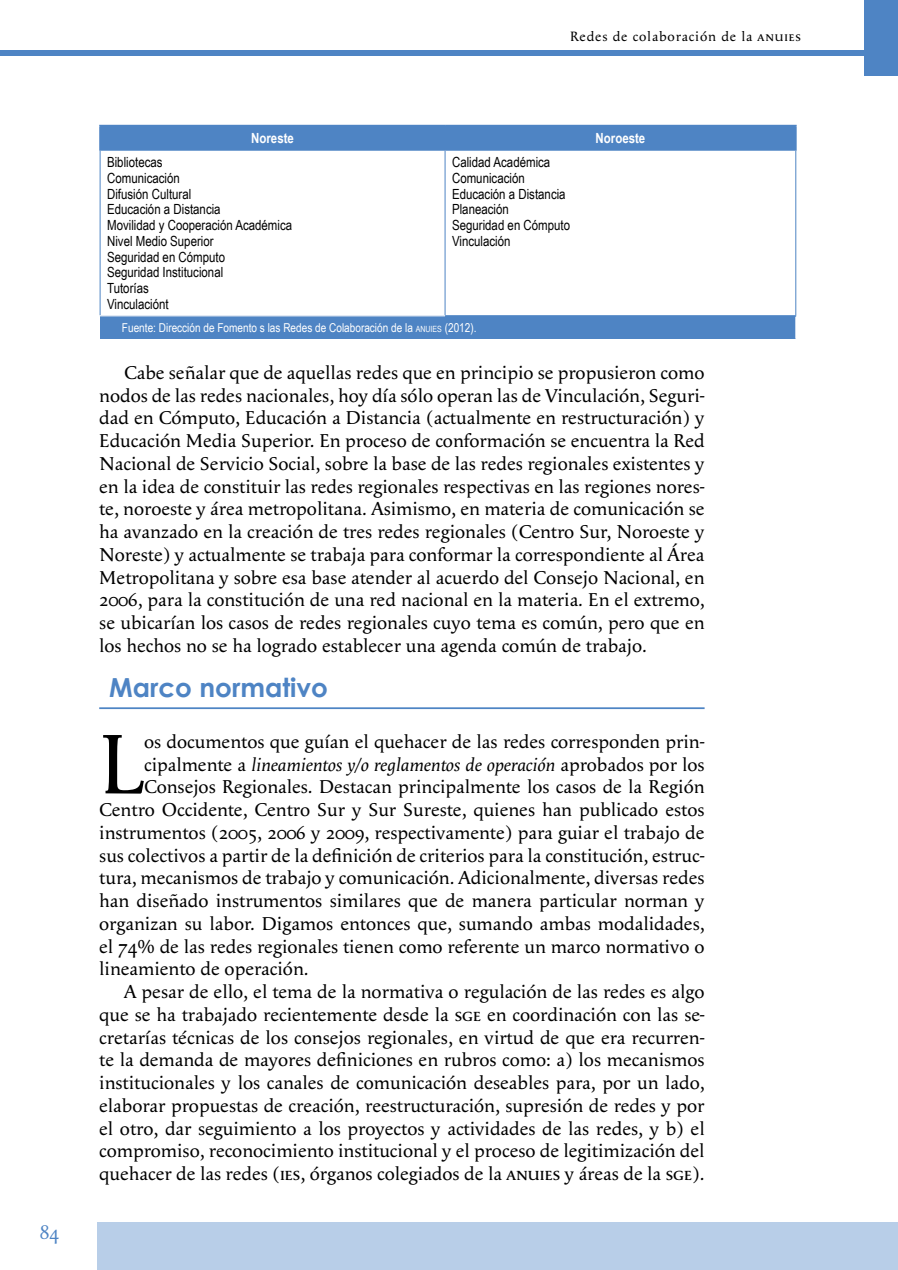
<style>
.page{position:relative;width:898px;height:1270px;background:#fff}
.page>*{position:absolute;margin:0;border:0;box-sizing:border-box;transform-origin:0 0}
.t1{font:87.5px "Apolline";color:#000}
.t2{font:700 26.25px "Century Gothic";color:#4e84c4}
.t3{font:19.25px/22.8px "Apolline";color:#000;text-align:justify}
.t4{font:italic 19.25px "Apolline";color:#000}
.t5{font:19.25px "Apolline";color:#4e84c4}
.t6{font:14px/15.8px "Arial Narrow";color:#000}
.t7{font:14px "Apolline";letter-spacing:.06em;color:#000}
.t8{font:700 14px "Arial Narrow";color:#fff}
.t9{font:12.25px "Arial Narrow";color:#fff}
.s1{font-family:"Apolline Regular SC"}
.s2{font-size:8.58px}
.s3{font-style:normal}
</style>
<div class="page">
<div style="left:864px;top:0;width:34px;height:75px;background:#4e84c4"></div>
<hr style="left:99px;top:707px;width:605px;height:2px;background:#4e84c4">
<div style="left:101px;top:127px;width:694px;height:22px;background:#4e84c4"></div>
<div style="left:100px;top:316px;width:696px;height:23px;background:#4e84c4"></div>
<hr style="left:100px;top:151px;width:1px;height:164px;background:#4e84c4">
<hr style="left:445px;top:151px;width:1px;height:164px;background:#4e84c4">
<hr style="left:795px;top:151px;width:1px;height:164px;background:#4e84c4">
<svg style="left:795px;top:316px;width:1px;height:23px"></svg>
<hr style="left:100px;top:315px;width:345px;height:1px;background:#dce6f3">
<hr style="left:445px;top:315px;width:351px;height:1px;background:#4e84c4">
<hr style="left:99px;top:125px;width:346px;height:2px;background:#4e84c4">
<hr style="left:99px;top:127px;width:2px;height:22px;background:#4e84c4">
<hr style="left:445px;top:125px;width:352px;height:2px;background:#4e84c4">
<hr style="left:444px;top:127px;width:2px;height:22px;background:#4e84c4">
<hr style="left:795px;top:127px;width:2px;height:22px;background:#4e84c4">
<hr style="left:99px;top:149px;width:346px;height:2px;background:#4e84c4">
<hr style="left:445px;top:149px;width:352px;height:2px;background:#4e84c4">
<div style="left:97px;top:1222px;width:801px;height:48px;background:#b8cee8"></div>
<div style="left:0;top:51px;width:866px;height:5px;background:#4e84c4"></div>
<p class="t5" style="left:40px;top:1221px;width:21px">84</p>
<p class="t7" style="left:570px;top:28px;width:232px">Redes de colaboración de la <span class="s1">anuies</span></p>
<p class="t8" style="left:251px;top:127px;width:44px">Noreste</p>
<p class="t8" style="left:595px;top:127px;width:51px">Noroeste</p>
<p class="t6" style="left:107px;top:154px;width:187px">Bibliotecas<br>Comunicación<br>Difusión Cultural<br>Educación a Distancia<br>Movilidad y Cooperación Académica<br>Nivel Medio Superior<br>Seguridad en Cómputo<br>Seguridad Institucional<br>Tutorías<br>Vinculaciónt</p>
<p class="t6" style="left:452px;top:154px;width:120px">Calidad Académica<br>Comunicación<br>Educación a Distancia<br>Planeación<br>Seguridad en Cómputo<br>Vinculación</p>
<p class="t9" style="left:122px;top:318px;width:356px">Fuente: Dirección de Fomento s las Redes de Colaboración de la <span class="s2">ANUIES</span> (2012).</p>
<p class="t3" style="left:99px;top:361px;width:607px;text-indent:25px">Cabe señalar que de aquellas redes que en principio se propusieron como nodos de las redes nacionales, hoy día sólo operan las de Vinculación, Seguri&shy;dad en Cómputo, Educación a Distancia (actualmente en restructuración) y Educación Media Superior. En proceso de conformación se encuentra la Red Nacional de Servicio Social, sobre la base de las redes regionales existentes y en la idea de constituir las redes regionales respectivas en las regiones nores&shy;te, noroeste y área metropolitana. Asimismo, en materia de comunicación se ha avanzado en la creación de tres redes regionales (Centro Sur, Noroeste y Noreste) y actualmente se trabaja para conformar la correspondiente al Área Metropolitana y sobre esa base atender al acuerdo del Consejo Nacional, en 2006, para la constitución de una red nacional en la materia. En el extremo, se ubicarían los casos de redes regionales cuyo tema es común, pero que en los hechos no se ha logrado establecer una agenda común de trabajo.</p>
<h2 class="t2" style="left:109px;top:671px;width:220px">Marco normativo</h2>
<h1 class="t1" style="left:99px;top:713px;width:46px">L</h1>
<p class="t3" style="left:144px;top:730px;width:562px">os documentos que guían el quehacer de las redes corresponden prin-</p>
<p class="t4" style="left:144px;top:753px;width:562px"><span class="s3">cipalmente a</span> lineamientos y/o reglamentos de operación <span class="s3">aprobados por los</span></p>
<p class="t3" style="left:144px;top:776px;width:562px">Consejos Regionales. Destacan principalmente los casos de la Región</p>
<p class="t3" style="left:99px;top:798px;width:607px">Centro Occidente, Centro Sur y Sur Sureste, quienes han publicado estos</p>
<p class="t3" style="left:99px;top:821px;width:607px">instrumentos (2005, 2006 y 2009, respectivamente) para guiar el trabajo de</p>
<p class="t3" style="left:99px;top:844px;width:607px">sus colectivos a partir de la definición de criterios para la constitución, estruc-</p>
<p class="t3" style="left:99px;top:867px;width:607px">tura, mecanismos de trabajo y comunicación. Adicionalmente, diversas redes</p>
<p class="t3" style="left:99px;top:889px;width:607px">han diseñado instrumentos similares que de manera particular norman y</p>
<p class="t3" style="left:99px;top:912px;width:607px">organizan su labor. Digamos entonces que, sumando ambas modalidades,</p>
<p class="t3" style="left:99px;top:935px;width:607px">el 74% de las redes regionales tienen como referente un marco normativo o</p>
<p class="t3" style="left:99px;top:958px;width:211px">lineamiento de operación.</p>
<p class="t3" style="left:124px;top:980px;width:582px">A pesar de ello, el tema de la normativa o regulación de las redes es algo</p>
<p class="t3" style="left:99px;top:1003px;width:607px">que se ha trabajado recientemente desde la <span class="s1">sge</span> en coordinación con las se-</p>
<p class="t3" style="left:99px;top:1026px;width:607px">cretarías técnicas de los consejos regionales, en virtud de que era recurren-</p>
<p class="t3" style="left:99px;top:1049px;width:607px">te la demanda de mayores definiciones en rubros como: a) los mecanismos</p>
<p class="t3" style="left:99px;top:1071px;width:607px">institucionales y los canales de comunicación deseables para, por un lado,</p>
<p class="t3" style="left:99px;top:1094px;width:607px">elaborar propuestas de creación, reestructuración, supresión de redes y por</p>
<p class="t3" style="left:99px;top:1117px;width:607px">el otro, dar seguimiento a los proyectos y actividades de las redes, y b) el</p>
<p class="t3" style="left:99px;top:1140px;width:607px">compromiso, reconocimiento institucional y el proceso de legitimización del</p>
<p class="t3" style="left:99px;top:1162px;width:607px">quehacer de las redes (<span class="s1">ies</span>, órganos colegiados de la <span class="s1">anuies</span> y áreas de la <span class="s1">sge</span>).</p>
</div>
